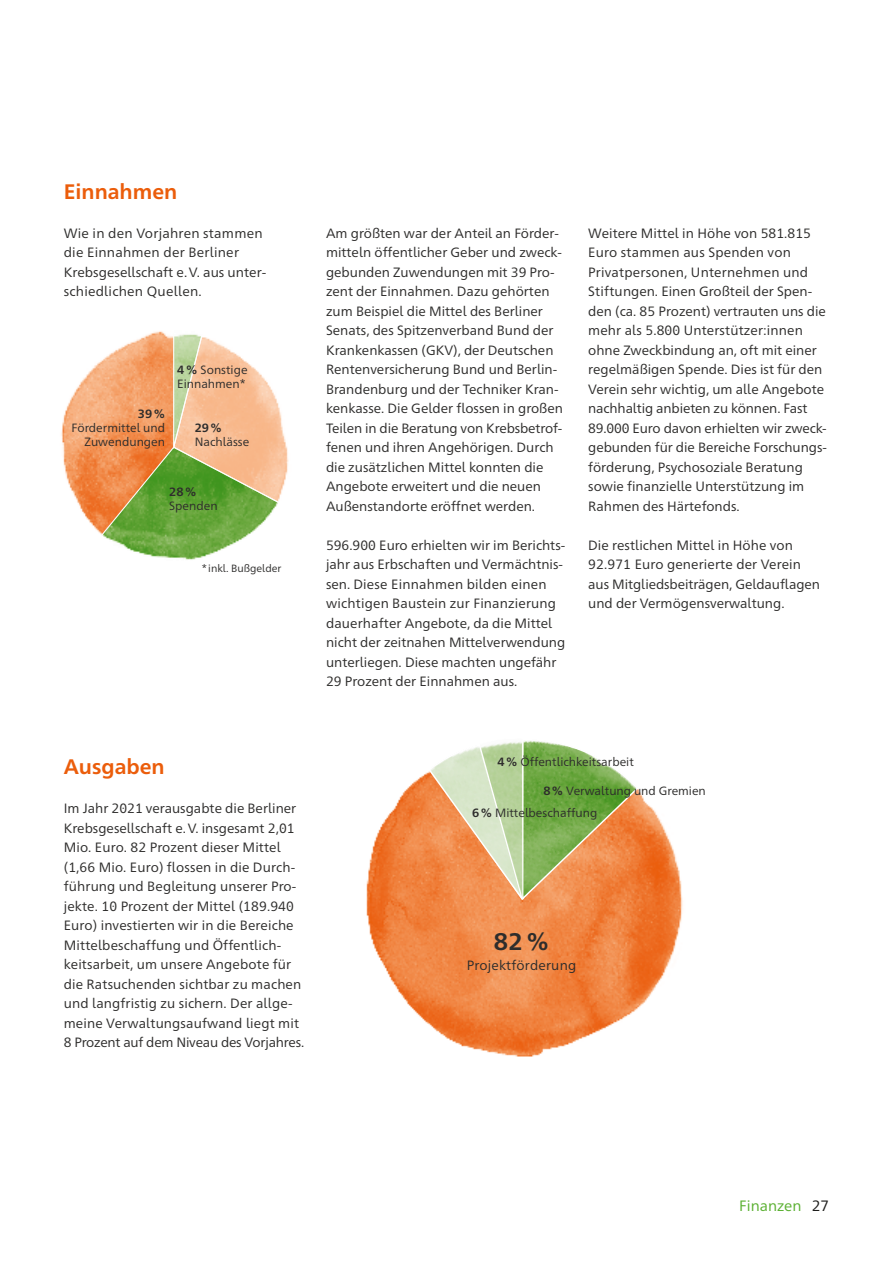
<style>
.page{position:relative;width:893px;height:1263px;background:#fff}
.page>*{position:absolute;margin:0;border:0;box-sizing:border-box;transform-origin:0 0}
.t1{font:700 24px "Frutiger Neue 1450 Pro";color:#2e2d2c}
.t2{font:700 21px "Frutiger Neue 1450 Pro";color:#eb5d0b}
.t3{font:15px "Frutiger Neue 1450 Pro";color:#5ab031}
.t4{font:13.5px/19.5px "Frutiger Neue 1450 Pro";color:#2e2d2c}
.t5{font:12px/14.4px "Frutiger Neue 1450 Pro";color:#2e2d2c}
.t6{font:700 12px "Frutiger Neue 1450 Pro";color:#2e2d2c}
.t7{font:10.5px "Frutiger Neue 1450 Pro";color:#2e2d2c}
.s1{font-weight:700}
.s2{color:#1d1d1b}
</style>
<div class="page">
<img style="left:366px;top:774px;width:317px;height:283px">
<svg style="left:424px;top:772px;width:259px;height:128px"></svg>
<svg style="left:427px;top:741px;width:213px;height:161px;background:#c5b274"></svg>
<svg style="left:61px;top:331px;width:228px;height:229px"></svg>
<h2 class="t2" style="left:64px;top:176px;width:115px">Einnahmen</h2>
<p class="t4" style="left:64px;top:222px;width:203px">Wie in den Vorjahren stammen die Einnahmen der Berliner<br>Krebsgesellschaft e.V. aus unter&shy;schiedlichen Quellen.</p>
<p class="t4" style="left:326px;top:222px;width:239px">Am größten war der Anteil an Förder&shy;mitteln öffentlicher Geber und zweck&shy;gebunden Zuwendungen mit 39 Pro&shy;zent der Einnahmen. Dazu gehörten zum Beispiel die Mittel des Berliner Senats, des Spitzenverband Bund der Krankenkassen (GKV), der Deutschen Rentenversicherung Bund und Berlin-Brandenburg und der Techniker Kran&shy;kenkasse. Die Gelder flossen in großen Teilen in die Beratung von Krebsbetrof&shy;fenen und ihren Angehörigen. Durch die zusätzlichen Mittel konnten die Angebote erweitert und die neuen Außenstandorte eröffnet werden.</p>
<p class="t4" style="left:326px;top:534px;width:241px">596.900 Euro erhielten wir im Berichts&shy;jahr aus Erbschaften und Vermächtnis&shy;sen. Diese Einnahmen bilden einen wichtigen Baustein zur Finanzierung dauerhafter Angebote, da die Mittel nicht der zeitnahen Mittelverwendung unterliegen. Diese machten ungefähr 29 Prozent der Einnahmen aus.</p>
<p class="t5" style="left:177px;top:361px;width:72px"><span class="s1">4 %</span> Sonstige<br>Einnahmen*</p>
<p class="t6" style="left:138px;top:405px;width:29px">39%</p>
<p class="t5" style="left:72px;top:420px;width:95px;text-align:right">Fördermittel und<br>Zuwendungen</p>
<p class="t6" style="left:195px;top:419px;width:29px">29%</p>
<p class="t5" style="left:195px;top:434px;width:56px">Nachlässe</p>
<p class="t6" style="left:169px;top:483px;width:29px">28%</p>
<p class="t5" style="left:169px;top:498px;width:50px">Spenden</p>
<p class="t7" style="left:202px;top:561px;width:81px">* inkl. Bußgelder</p>
<p class="t4" style="left:588px;top:222px;width:240px">Weitere Mittel in Höhe von 581.815<br>Euro stammen aus Spenden von Privatpersonen, Unternehmen und Stiftungen. Einen Großteil der Spen&shy;den (ca. 85 Prozent) vertrauten uns die mehr als 5.800 Unterstützer:innen ohne Zweckbindung an, oft mit einer regelmäßigen Spende. Dies ist für den Verein sehr wichtig, um alle Angebote nachhaltig anbieten zu können. Fast 89.000 Euro davon erhielten wir zweck&shy;gebunden für die Bereiche Forschungs&shy;förderung, Psychosoziale Beratung sowie finanzielle Unterstützung im Rahmen des Härtefonds.</p>
<p class="t4" style="left:588px;top:534px;width:233px">Die restlichen Mittel in Höhe von 92.971 Euro generierte der Verein aus Mitgliedsbeiträgen, Geldauflagen und der Vermögensverwaltung.</p>
<h2 class="t2" style="left:64px;top:752px;width:102px">Ausgaben</h2>
<p class="t4" style="left:64px;top:798px;width:242px">Im Jahr 2021 verausgabte die Berliner Krebsgesellschaft e.V. insgesamt 2,01<br>Mio. Euro. 82 Prozent dieser Mittel (1,66 Mio. Euro) flossen in die Durch&shy;führung und Begleitung unserer Pro&shy;jekte. 10 Prozent der Mittel (189.940<br>Euro) investierten wir in die Bereiche Mittelbeschaffung und Öffentlich&shy;keitsarbeit, um unsere Angebote für die Ratsuchenden sichtbar zu machen und langfristig zu sichern. Der allge&shy;meine Verwaltungsaufwand liegt mit 8 Prozent auf dem Niveau des Vorjahres.</p>
<p class="t5" style="left:497px;top:754px;width:138px"><span class="s1">4%</span> Öffentlichkeitsarbeit</p>
<p class="t5" style="left:472px;top:778px;width:235px;line-height:22.2px;text-indent:71px"><span class="s1">8%</span> Verwaltung und Gremien<br><span class="s1">6%</span> Mittelbeschaffung</p>
<h1 class="t1" style="left:494px;top:924px;width:57px">82%</h1>
<p class="t4" style="left:467px;top:954px;width:111px">Projektförderung</p>
<p class="t3" style="left:739px;top:1194px;width:91px">Finanzen <span class="s2">27</span></p>
</div>
